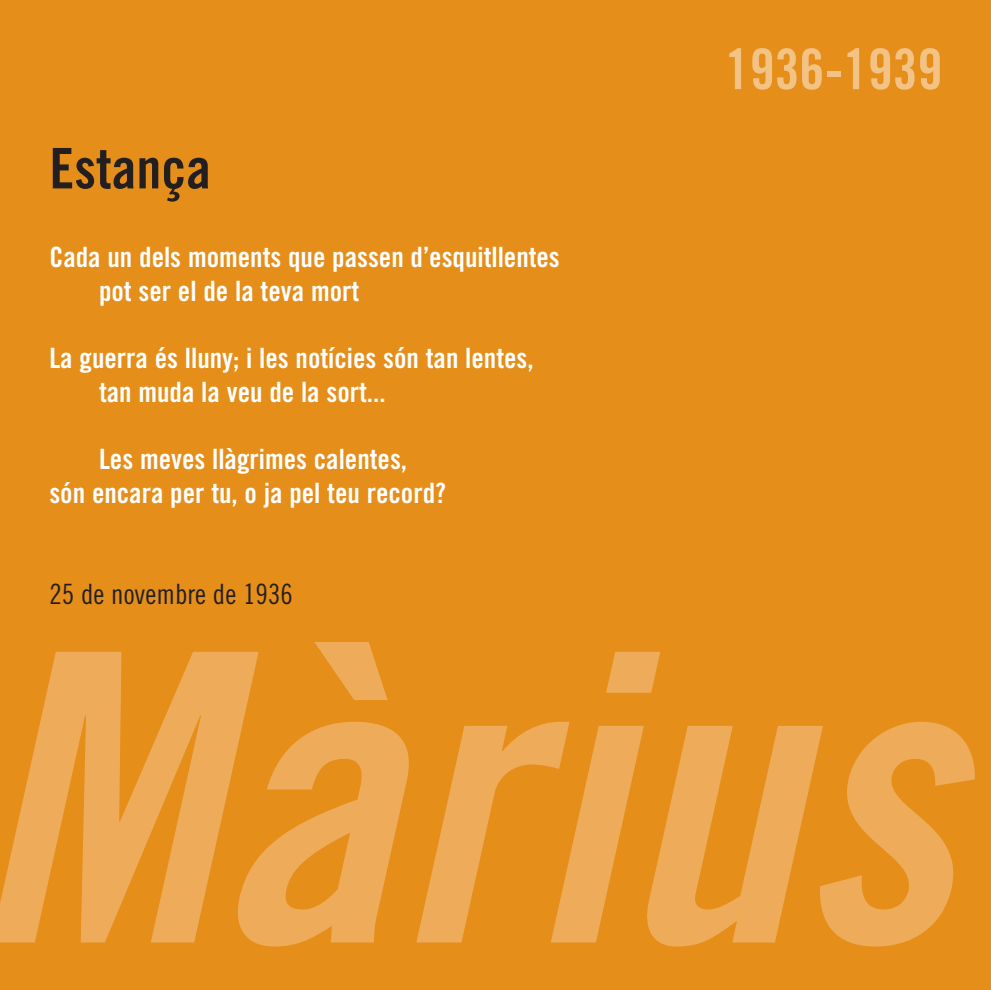
<style>
.page{position:relative;width:991px;height:990px;background:#fff}
.page>*{position:absolute;margin:0;border:0;box-sizing:border-box;transform-origin:0 0}
.t1{font:italic 402.5px "Trade Gothic Bold Cond Twenty";color:#eeac5b}
.t2{font:56px "Trade Gothic Bold Cond Twenty";color:#f3c285}
.t3{font:56px "Trade Gothic Bold Cond Twenty";color:#231f20}
.t4{font:28px/33.6px "Trade Gothic Bold Cond Twenty";color:#fff}
.t5{font:28px "Trade Gothic Cond Eighteen";color:#231f20}
</style>
<div class="page">
<div style="left:0;top:0;width:991px;height:989px;background:#e58e19"></div>
<h2 class="t3" style="left:49px;top:148px;width:163px">Estança</h2>
<p class="t4" style="left:99px;top:243px;width:462px;text-indent:-50px">Cada un dels moments que passen d’esquitllentes pot ser el de la teva mort</p>
<p class="t4" style="left:99px;top:344px;width:436px;text-indent:-50px">La guerra és lluny; i les notícies són tan lentes, tan muda la veu de la sort...</p>
<p class="t4" style="left:49px;top:444px;width:398px;text-align:center">Les meves llàgrimes calentes,<br>són encara per tu, o ja pel teu record?</p>
<h2 class="t2" style="left:725px;top:49px;width:219px">1936-1939</h2>
<p class="t5" style="left:49px;top:583px;width:245px">25 de novembre de 1936</p>
<h1 class="t1" style="left:-30px;top:651px;width:1064px">Màrius</h1>
</div>
